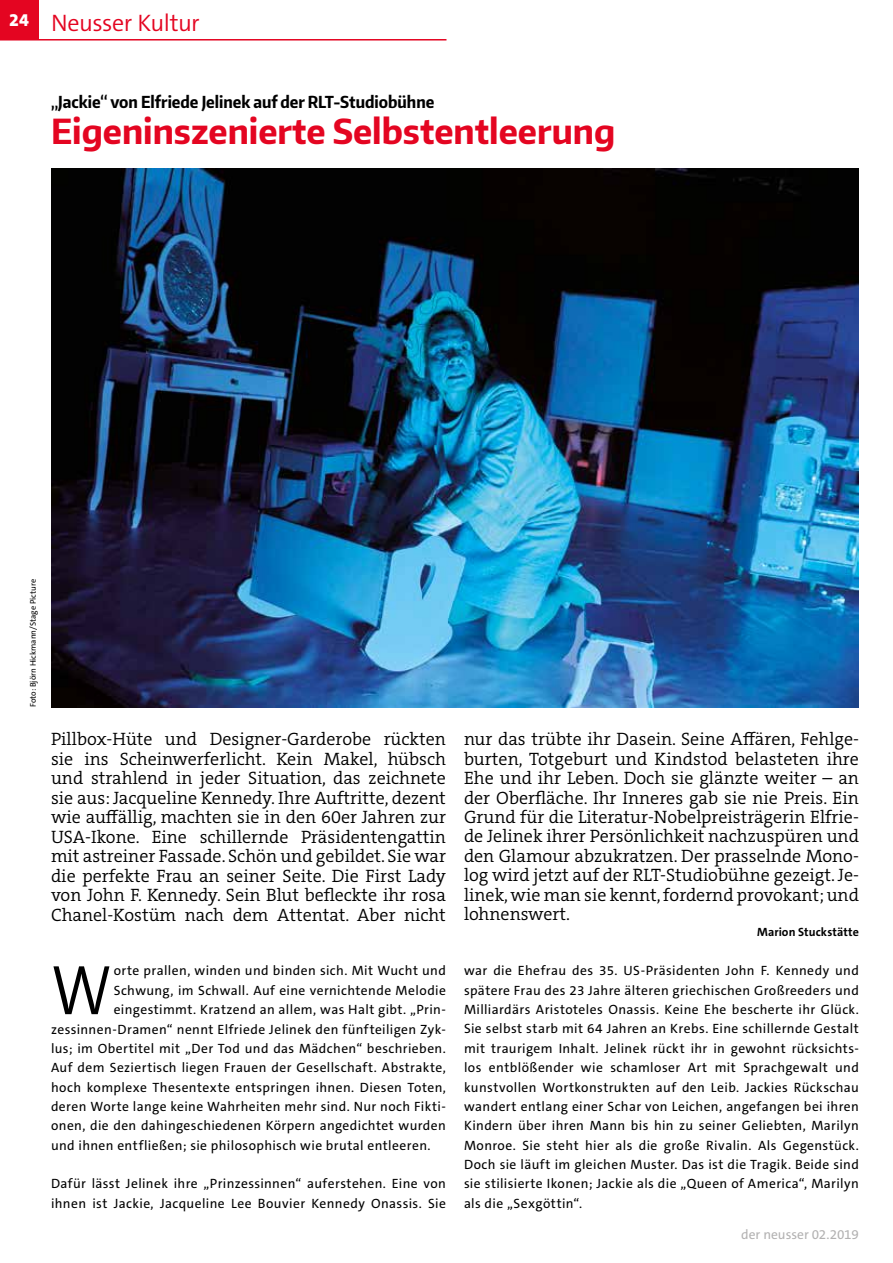
<style>
.page{position:relative;width:893px;height:1263px;background:#fff}
.page>*{position:absolute;margin:0;border:0;box-sizing:border-box;transform-origin:0 0}
.t1{font:300 70.8px "The Sans C5";color:#000;scale:.9 1}
.t2{font:700 34.5px "Encode Sans Narrow";color:#e40521}
.t3{font:300 24px "The Sans C5";letter-spacing:-.025em;color:#e40521}
.t4{font:300 18px/19.5px "The Serif C5";color:#000;text-align:justify}
.t5{font:800 18px "The Sans C5";color:#fff}
.t6{font:700 16.5px "Encode Sans Condensed";color:#000}
.t7{font:13.5px/19.4px "The Sans C5";letter-spacing:.03em;color:#000}
.t8{font:13.5px "The Sans C5";letter-spacing:-.005em;color:#b3b2b2}
.t9{font:700 12px "The Sans C5";letter-spacing:.005em;color:#000}
.t10{font:8.25px "The Sans C5";color:#000}
</style>
<div class="page">
<hr style="left:0;top:39px;width:446px;height:2px;background:#e40521">
<div style="left:0;top:0;width:38px;height:40px;background:#e40521"></div>
<img style="left:51px;top:169px;width:808px;height:538px">
<h3 class="t5" style="left:9px;top:8px;width:21px">24</h3>
<h3 class="t3" style="left:51px;top:8px;width:150px">Neusser Kultur</h3>
<p class="t6" style="left:51px;top:91px;width:385px">„Jackie“ von Elfriede Jelinek auf der RLT-Studiobühne</p>
<h2 class="t2" style="left:51px;top:108px;width:566px">Eigeninszenierte Selbstentleerung</h2>
<p class="t10" style="left:28px;top:707px;width:129px;rotate:-90deg">Foto: Björn Hickmann/Stage Picture</p>
<p class="t4" style="left:51px;top:729px;width:396px">Pillbox-Hüte und Designer-Garderobe rückten sie ins Scheinwerferlicht. Kein Makel, hübsch und strahlend in jeder Situation, das zeichnete sie aus: Jacqueline Kennedy. Ihre Auftritte, dezent wie auffällig, machten sie in den 60er Jahren zur USA-Ikone. Eine schillernde Präsidentengattin mit astreiner Fassade. Schön und gebildet. Sie war die perfekte Frau an seiner Seite. Die First Lady von John F. Kennedy. Sein Blut befleckte ihr rosa Chanel-Kostüm nach dem Attentat. Aber nicht</p>
<p class="t4" style="left:464px;top:729px;width:396px">nur das trübte ihr Dasein. Seine Affären, Fehlge&shy;burten, Totgeburt und Kindstod belasteten ihre Ehe und ihr Leben. Doch sie glänzte weiter – an der Oberfläche. Ihr Inneres gab sie nie Preis. Ein Grund für die Literatur-Nobelpreisträgerin Elfrie&shy;de Jelinek ihrer Persönlichkeit nachzuspüren und den Glamour abzukratzen. Der prasselnde Mono&shy;log wird jetzt auf der RLT-Studiobühne gezeigt. Je&shy;linek, wie man sie kennt, fordernd provokant; und lohnenswert.</p>
<p class="t9" style="left:757px;top:924px;width:103px">Marion Stuckstätte</p>
<h1 class="t1" style="left:51px;top:945px;width:69px">W</h1>
<p class="t7" style="left:114px;top:961px;width:334px">orte prallen, winden und binden sich. Mit Wucht und</p>
<p class="t7" style="left:464px;top:961px;width:396px;text-align:justify">war die Ehefrau des 35. US-Präsidenten John F. Kennedy und spätere Frau des 23 Jahre älteren griechischen Großreeders und Milliardärs Aristoteles Onassis. Keine Ehe bescherte ihr Glück.<br>Sie selbst starb mit 64 Jahren an Krebs. Eine schillernde Gestalt mit traurigem Inhalt. Jelinek rückt ihr in gewohnt rücksichts&shy;los entblößender wie schamloser Art mit Sprachgewalt und kunstvollen Wortkonstrukten auf den Leib. Jackies Rückschau wandert entlang einer Schar von Leichen, angefangen bei ihren Kindern über ihren Mann bis hin zu seiner Geliebten, Marilyn Monroe. Sie steht hier als die große Rivalin. Als Gegenstück.<br>Doch sie läuft im gleichen Muster. Das ist die Tragik. Beide sind sie stilisierte Ikonen; Jackie als die „Queen of America“, Marilyn als die „Sexgöttin“.</p>
<p class="t7" style="left:114px;top:981px;width:334px">Schwung, im Schwall. Auf eine vernichtende Melodie</p>
<p class="t7" style="left:114px;top:1000px;width:334px">eingestimmt. Kratzend an allem, was Halt gibt. „Prin-</p>
<p class="t7" style="left:51px;top:1019px;width:396px">zessinnen-Dramen“ nennt Elfriede Jelinek den fünfteiligen Zyk-</p>
<p class="t7" style="left:51px;top:1039px;width:396px">lus; im Obertitel mit „Der Tod und das Mädchen“ beschrieben.</p>
<p class="t7" style="left:51px;top:1058px;width:396px">Auf dem Seziertisch liegen Frauen der Gesellschaft. Abstrakte,</p>
<p class="t7" style="left:51px;top:1077px;width:396px">hoch komplexe Thesentexte entspringen ihnen. Diesen Toten,</p>
<p class="t7" style="left:51px;top:1097px;width:396px">deren Worte lange keine Wahrheiten mehr sind. Nur noch Fikti-</p>
<p class="t7" style="left:51px;top:1116px;width:396px">onen, die den dahingeschiedenen Körpern angedichtet wurden</p>
<p class="t7" style="left:51px;top:1135px;width:381px">und ihnen entfließen; sie philosophisch wie brutal entleeren.</p>
<p class="t7" style="left:51px;top:1174px;width:396px">Dafür lässt Jelinek ihre „Prinzessinnen“ auferstehen. Eine von ihnen ist Jackie, Jacqueline Lee Bouvier Kennedy Onassis. Sie</p>
<p class="t8" style="left:741px;top:1226px;width:119px">der neusser 02.2019</p>
</div>
